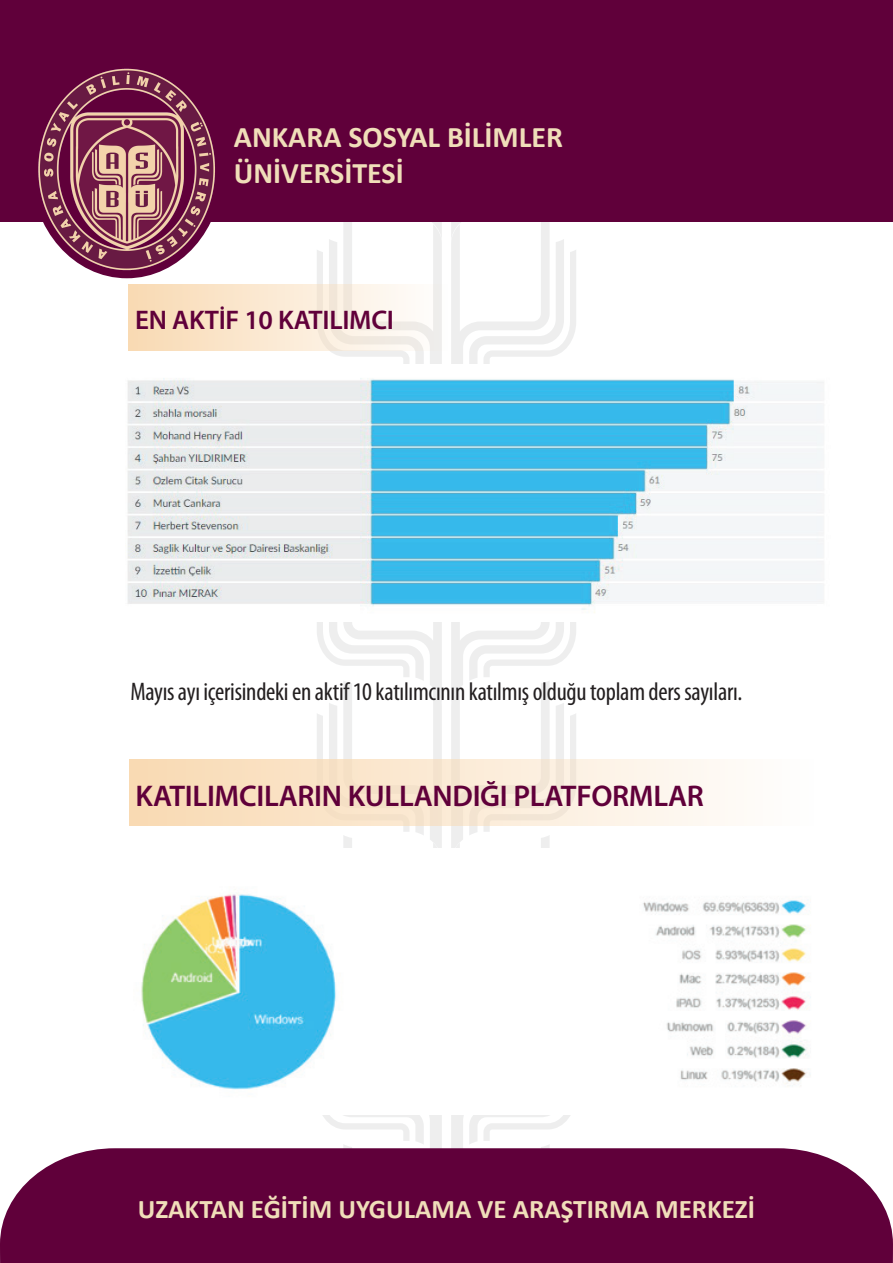
<style>
.page{position:relative;width:893px;height:1263px;background:#fff}
.page>*{position:absolute;margin:0;border:0;box-sizing:border-box;transform-origin:0 0}
.t1{font:600 30px "Myriad Pro";letter-spacing:-.01em;color:#60003a}
.t2{font:700 30px/36px "Calibri";color:#f0deb9}
.t3{font:700 27px "Calibri";color:#f0deb9}
.t4{font:600 27px "Myriad Pro";letter-spacing:-.01em;color:#60003a}
.t5{font:condensed 25.5px "Myriad Pro";letter-spacing:-.01em;color:#231f20}
</style>
<div class="page">
<svg style="left:323px;top:1115px;width:247px;height:33px"></svg>
<svg style="left:317px;top:707px;width:259px;height:141px"></svg>
<svg style="left:317px;top:622px;width:259px;height:85px"></svg>
<svg style="left:317px;top:242px;width:259px;height:122px"></svg>
<svg style="left:329px;top:222px;width:235px;height:20px"></svg>
<div style="left:0;top:1148px;width:893px;height:115px;background:#60003a"></div>
<div style="left:0;top:0;width:893px;height:222px;background:#60003a"></div>
<img style="left:38px;top:68px;width:177px;height:208px">
<div style="left:129px;top:285px;width:318px;height:65px;background:linear-gradient(to right,#fadbb4,#f8f8f7)"></div>
<div style="left:129px;top:760px;width:684px;height:65px;background:linear-gradient(to right,#f7d8b1,#fdfdfc)"></div>
<img style="left:141px;top:893px;width:670px;height:197px">
<img style="left:127px;top:378px;width:697px;height:235px">
<p class="t2" style="left:234px;top:119px;width:331px">ANKARA SOSYAL BİLİMLER<br>ÜNİVERSİTESİ</p>
<p class="t4" style="left:135px;top:303px;width:260px">EN AKTİF 10 KATILIMCI</p>
<p class="t5" style="left:130px;top:676px;width:614px">Mayıs ayı içerisindeki en aktif 10 katılımcının katılmış olduğu toplam ders sayıları.</p>
<p class="t1" style="left:136px;top:777px;width:570px">KATILIMCILARIN KULLANDIĞI PLATFORMLAR</p>
<p class="t3" style="left:138px;top:1190px;width:619px">UZAKTAN EĞİTİM UYGULAMA VE ARAŞTIRMA MERKEZİ</p>
</div>
